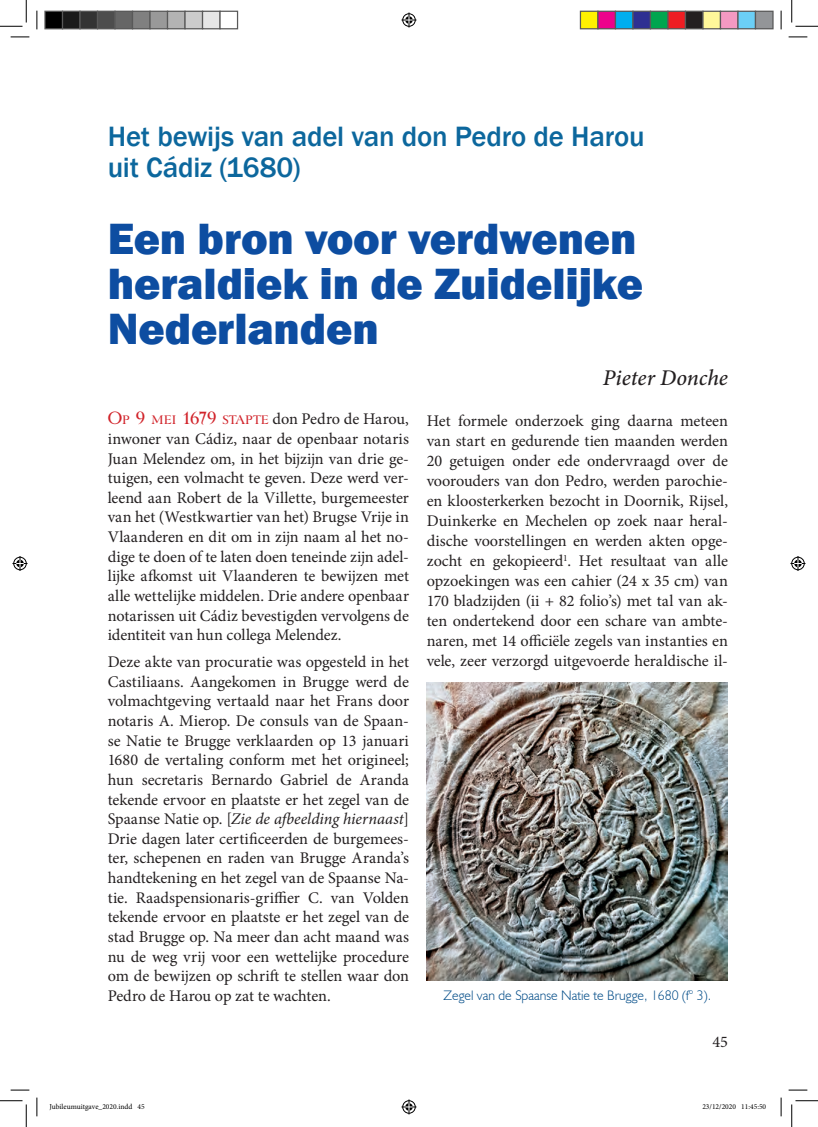
<style>
.page{position:relative;width:818px;height:1127px;background:#fff}
.page>*{position:absolute;margin:0;border:0;box-sizing:border-box;transform-origin:0 0}
.t1{font:800 45px/45px "Franklin Gothic";letter-spacing:-.005em;color:#0d4da1}
.t2{font:500 28.75px/31.2px "Franklin Gothic";letter-spacing:-.01em;color:#0c679d}
.t3{font:italic 500 22.5px "Minion Pro";letter-spacing:-.005em;color:#231f20}
.t4{font:16.25px/19.6px "Minion Pro";letter-spacing:-.01em;color:#231f20;text-align:justify}
.t5{font:300 13.75px "Humanist 521 BT";color:#004b87}
.t6{font:7.5px "Minion Pro";color:#000}
.s1{font-family:"Tenebra";font-size:17.5px;color:#d1232a}
.s2{font-family:"Tenebra";font-size:12.25px;color:#d1232a}
.s3{font-style:italic}
</style>
<div class="page">
<img style="left:427px;top:682px;width:301px;height:298px">
<svg style="left:11px;top:36px;width:18px;height:2px"></svg>
<svg style="left:788px;top:36px;width:19px;height:2px"></svg>
<svg style="left:11px;top:1089px;width:18px;height:1px"></svg>
<svg style="left:788px;top:1089px;width:19px;height:1px"></svg>
<svg style="left:36px;top:11px;width:2px;height:18px"></svg>
<svg style="left:36px;top:1097px;width:2px;height:18px"></svg>
<svg style="left:780px;top:11px;width:2px;height:18px"></svg>
<svg style="left:780px;top:1097px;width:2px;height:18px"></svg>
<svg style="left:0;top:0;width:27px;height:27px"></svg>
<svg style="left:0;top:1100px;width:27px;height:26px"></svg>
<svg style="left:791px;top:0;width:27px;height:27px"></svg>
<svg style="left:791px;top:1100px;width:27px;height:26px"></svg>
<svg style="left:401px;top:13px;width:15px;height:15px"></svg>
<svg style="left:401px;top:1099px;width:15px;height:15px"></svg>
<svg style="left:13px;top:556px;width:15px;height:15px"></svg>
<svg style="left:790px;top:556px;width:15px;height:15px"></svg>
<div style="left:45px;top:11px;width:18px;height:18px;background:#000"></div>
<div style="left:44px;top:11px;width:19px;height:18px;border:1px solid #595959"></div>
<div style="left:63px;top:11px;width:17px;height:18px;background:#1a1a1a"></div>
<div style="left:62px;top:11px;width:19px;height:18px;border:1px solid #595959"></div>
<div style="left:80px;top:11px;width:18px;height:18px;background:#333"></div>
<div style="left:79px;top:11px;width:19px;height:18px;border:1px solid #595959"></div>
<div style="left:98px;top:11px;width:17px;height:18px;background:#4d4d4d"></div>
<div style="left:97px;top:11px;width:19px;height:18px;border:1px solid #595959"></div>
<div style="left:115px;top:11px;width:18px;height:18px;background:#666"></div>
<div style="left:114px;top:11px;width:19px;height:18px;border:1px solid #595959"></div>
<div style="left:133px;top:11px;width:17px;height:18px;background:#808080"></div>
<div style="left:132px;top:11px;width:19px;height:18px;border:1px solid #595959"></div>
<div style="left:150px;top:11px;width:18px;height:18px;background:#999"></div>
<div style="left:149px;top:11px;width:19px;height:18px;border:1px solid #595959"></div>
<div style="left:168px;top:11px;width:17px;height:18px;background:#b3b3b3"></div>
<div style="left:167px;top:11px;width:19px;height:18px;border:1px solid #595959"></div>
<div style="left:185px;top:11px;width:18px;height:18px;background:#ccc"></div>
<div style="left:184px;top:11px;width:19px;height:18px;border:1px solid #595959"></div>
<div style="left:203px;top:11px;width:17px;height:18px;background:#e6e6e6"></div>
<div style="left:202px;top:11px;width:19px;height:18px;border:1px solid #595959"></div>
<div style="left:219px;top:11px;width:19px;height:18px;border:1px solid #595959"></div>
<div style="left:580px;top:11px;width:18px;height:18px;background:#fff101"></div>
<div style="left:580px;top:11px;width:18px;height:18px;border:1px solid #595959"></div>
<div style="left:598px;top:11px;width:17px;height:18px;background:#ed028c"></div>
<div style="left:597px;top:11px;width:19px;height:18px;border:1px solid #595959"></div>
<div style="left:615px;top:11px;width:18px;height:18px;background:#00aeef"></div>
<div style="left:615px;top:11px;width:18px;height:18px;border:1px solid #595959"></div>
<div style="left:633px;top:11px;width:17px;height:18px;background:#2e3092"></div>
<div style="left:632px;top:11px;width:19px;height:18px;border:1px solid #595959"></div>
<div style="left:650px;top:11px;width:18px;height:18px;background:#00a54f"></div>
<div style="left:650px;top:11px;width:18px;height:18px;border:1px solid #595959"></div>
<div style="left:668px;top:11px;width:17px;height:18px;background:#ee1d23"></div>
<div style="left:667px;top:11px;width:19px;height:18px;border:1px solid #595959"></div>
<div style="left:685px;top:11px;width:18px;height:18px;background:#231f20"></div>
<div style="left:685px;top:11px;width:18px;height:18px;border:1px solid #595959"></div>
<div style="left:703px;top:11px;width:17px;height:18px;background:#fff79a"></div>
<div style="left:702px;top:11px;width:19px;height:18px;border:1px solid #595959"></div>
<div style="left:720px;top:11px;width:18px;height:18px;background:#f499c2"></div>
<div style="left:720px;top:11px;width:18px;height:18px;border:1px solid #595959"></div>
<div style="left:738px;top:11px;width:17px;height:18px;background:#6bcff6"></div>
<div style="left:737px;top:11px;width:19px;height:18px;border:1px solid #595959"></div>
<div style="left:755px;top:11px;width:18px;height:18px;background:#939598"></div>
<div style="left:755px;top:11px;width:18px;height:18px;border:1px solid #595959"></div>
<h2 class="t2" style="left:108px;top:121px;width:538px">Het bewijs van adel van don Pedro de Harou uit Cádiz (1680)</h2>
<h1 class="t1" style="left:108px;top:216px;width:537px">Een bron voor verdwenen heraldiek in de Zuidelijke<br>Nederlanden</h1>
<h3 class="t3" style="left:603px;top:362px;width:126px">Pieter Donche</h3>
<p class="t4" style="left:108px;top:409px;width:303px"><span class="s1">O</span><span class="s2">P</span> <span class="s1">9</span> <span class="s2">MEI</span> <span class="s1">1679</span> <span class="s2">STAPTE</span> don Pedro de Harou, inwoner van Cádiz, naar de openbaar notaris Juan Melendez om, in het bijzijn van drie ge&shy;tuigen, een volmacht te geven. Deze werd ver&shy;leend aan Robert de la Villette, burgemeester van het (Westkwartier van het) Brugse Vrije in Vlaanderen en dit om in zijn naam al het no&shy;dige te doen of te laten doen teneinde zijn adel&shy;lijke afkomst uit Vlaanderen te bewijzen met alle wettelijke middelen. Drie andere openbaar notarissen uit Cádiz bevestigden vervolgens de identiteit van hun collega Melendez.</p>
<p class="t4" style="left:108px;top:652px;width:303px">Deze akte van procuratie was opgesteld in het Castiliaans. Aangekomen in Brugge werd de volmachtgeving vertaald naar het Frans door notaris A. Mierop. De consuls van de Spaan&shy;se Natie te Brugge verklaarden op 13 januari 1680 de vertaling conform met het origineel; hun secretaris Bernardo Gabriel de Aranda tekende ervoor en plaatste er het zegel van de Spaanse Natie op. [<span class="s3">Zie de afbeelding hiernaast</span>] Drie dagen later certificeerden de burgemees&shy;ter, schepenen en raden van Brugge Aranda’s handtekening en het zegel van de Spaanse Na&shy;tie. Raadspensionaris-griffier C. van Volden tekende ervoor en plaatste er het zegel van de stad Brugge op. Na meer dan acht maand was nu de weg vrij voor een wettelijke procedure om de bewijzen op schrift te stellen waar don Pedro de Harou op zat te wachten.</p>
<p class="t4" style="left:427px;top:410px;width:303px;line-height:20px">Het formele onderzoek ging daarna meteen van start en gedurende tien maanden werden 20 getuigen onder ede ondervraagd over de voorouders van don Pedro, werden parochie&shy;en kloosterkerken bezocht in Doornik, Rijsel, Duinkerke en Mechelen op zoek naar heral&shy;dische voorstellingen en werden akten opge&shy;zocht en gekopieerd<sup>1</sup>. Het resultaat van alle opzoekingen was een cahier (24 x 35 cm) van 170 bladzijden (ii + 82 folio’s) met tal van ak&shy;ten ondertekend door een schare van ambte&shy;naren, met 14 officiële zegels van instanties en vele, zeer verzorgd uitgevoerde heraldische il-</p>
<p class="t5" style="left:443px;top:986px;width:269px">Zegel van de Spaanse Natie te Brugge, 1680 (f° 3).</p>
<p class="t4" style="left:712px;top:1031px;width:17px">45</p>
<p class="t6" style="left:49px;top:1101px;width:97px">Jubileumuitgave_2020.indd 45</p>
<p class="t6" style="left:702px;top:1101px;width:65px">23/12/2020 11:45:50</p>
</div>
